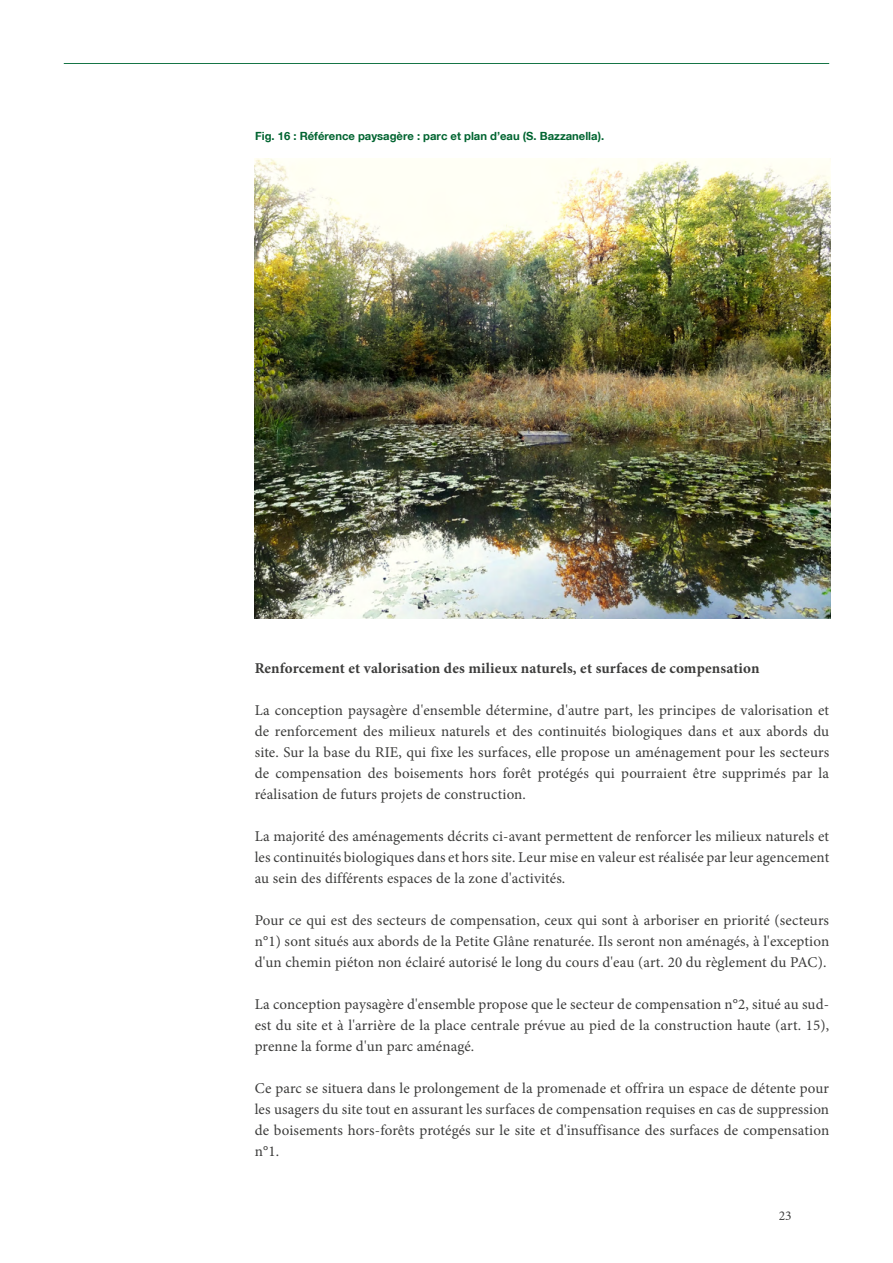
<style>
.page{position:relative;width:893px;height:1263px;background:#fff}
.page>*{position:absolute;margin:0;border:0;box-sizing:border-box;transform-origin:0 0}
.SeCA_03_texte_corps{font:15px/21px "Minion Pro";letter-spacing:.01em;color:#3c3c3b;text-align:justify}
.SeCA_03_texte_corps-2{font:700 15px "Minion Pro";letter-spacing:.01em;color:#3c3c3b}
.t1{font:13.5px "Minion Pro";color:#000}
.SeCA_08_Tableau_Titr{font:700 11.25px "Helvetica Neue LT";color:#006430}
</style>
<div class="page">
<hr style="left:64px;top:63px;width:765px;height:1px;background:#006935">
<img style="left:255px;top:158px;width:575px;height:460px">
<p class="SeCA_08_Tableau_Titr" style="left:255px;top:129px;width:350px">Fig. 16 : Référence paysagère : parc et plan d’eau (S. Bazzanella).</p>
<p class="SeCA_03_texte_corps-2" style="left:255px;top:657px;width:506px">Renforcement et valorisation des milieux naturels, et surfaces de compensation</p>
<p class="SeCA_03_texte_corps" style="left:255px;top:700px;width:576px">La conception paysagère d'ensemble détermine, d'autre part, les principes de valorisation et de renforcement des milieux naturels et des continuités biologiques dans et aux abords du site. Sur la base du RIE, qui fixe les surfaces, elle propose un aménagement pour les secteurs de compensation des boisements hors forêt protégés qui pourraient être supprimés par la réalisation de futurs projets de construction.</p>
<p class="SeCA_03_texte_corps" style="left:255px;top:826px;width:576px">La majorité des aménagements décrits ci-avant permettent de renforcer les milieux naturels et les continuités biologiques dans et hors site. Leur mise en valeur est réalisée par leur agencement au sein des différents espaces de la zone d'activités.</p>
<p class="SeCA_03_texte_corps" style="left:255px;top:910px;width:576px">Pour ce qui est des secteurs de compensation, ceux qui sont à arboriser en priorité (secteurs n°1) sont situés aux abords de la Petite Glâne renaturée. Ils seront non aménagés, à l'exception d'un chemin piéton non éclairé autorisé le long du cours d'eau (art. 20 du règlement du PAC).</p>
<p class="SeCA_03_texte_corps" style="left:255px;top:994px;width:576px">La conception paysagère d'ensemble propose que le secteur de compensation n°2, situé au sud&shy;est du site et à l'arrière de la place centrale prévue au pied de la construction haute (art. 15), prenne la forme d'un parc aménagé.</p>
<p class="SeCA_03_texte_corps" style="left:255px;top:1078px;width:576px">Ce parc se situera dans le prolongement de la promenade et offrira un espace de détente pour les usagers du site tout en assurant les surfaces de compensation requises en cas de suppression de boisements hors-forêts protégés sur le site et d'insuffisance des surfaces de compensation n°1.</p>
<p class="t1" style="left:779px;top:1206px;width:15px">23</p>
</div>
